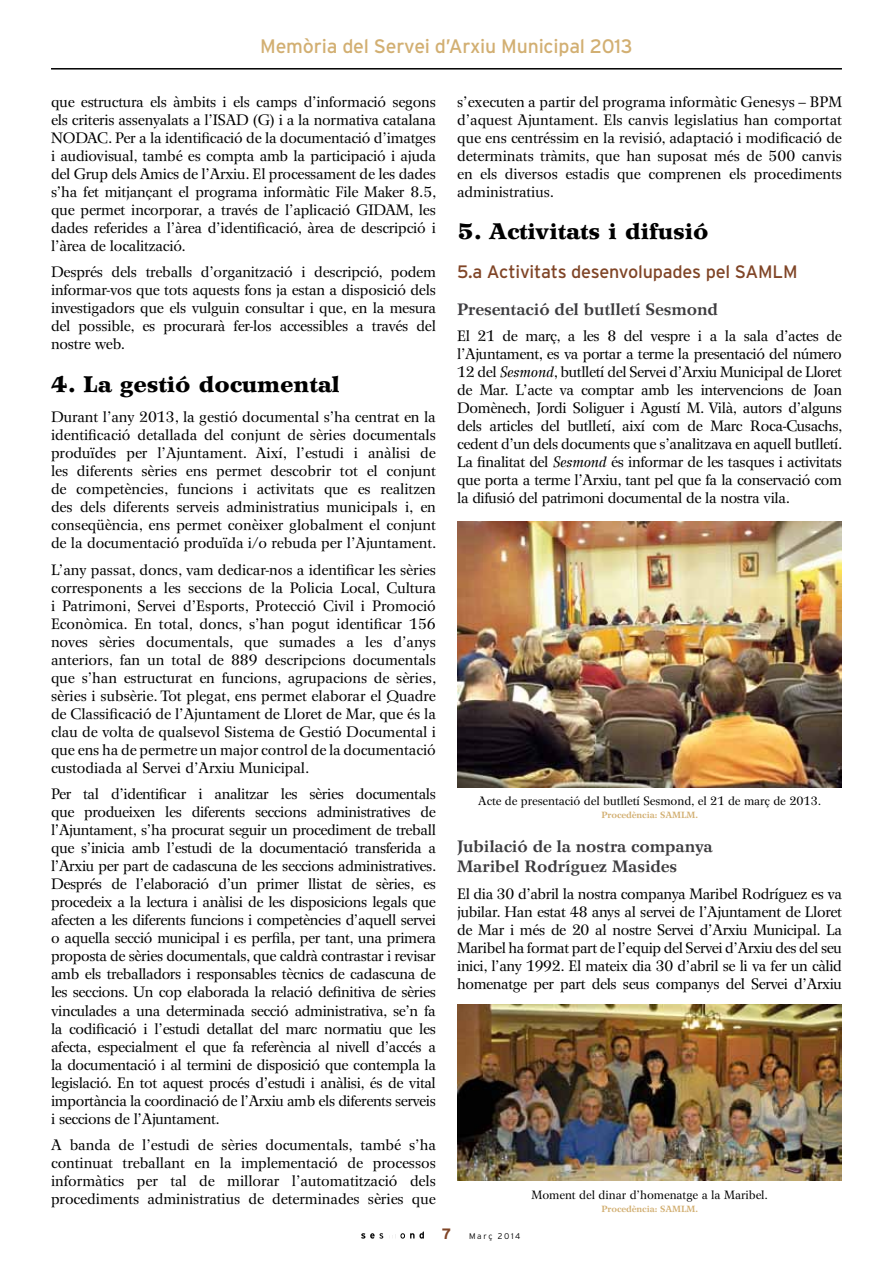
<style>
.page{position:relative;width:893px;height:1263px;background:#fff}
.page>*{position:absolute;margin:0;border:0;box-sizing:border-box;transform-origin:0 0}
.t1{font:900 22.5px "Wilke LT Std";color:#000}
.t2{font:19.5px "Interstate";letter-spacing:-.01em;color:#d2af72}
.t3{font:18px "Interstate";letter-spacing:-.01em;color:#804527}
.t4{font:700 16.5px/19.8px "Wilke LT Std";color:#3e3d40}
.t5{font:15px/18px "Wilke LT Std";letter-spacing:-.01em;color:#000;text-align:justify}
.t6{font:12px "Wilke LT Std";color:#000}
.t7{font:700 9px "Wilke LT Std";color:#d2af72}
.t8{font:300 8.25px "Interstate";letter-spacing:.2em;color:#000}
.s1{font-style:italic}
.s2{font-weight:700;font-size:15px;color:#804527}
</style>
<div class="page">
<svg style="left:361px;top:1231px;width:63px;height:7px"></svg>
<hr style="left:51px;top:68px;width:791px;height:2px;background:#000">
<img style="left:457px;top:521px;width:385px;height:267px">
<img style="left:457px;top:1005px;width:385px;height:176px">
<h2 class="t2" style="left:260px;top:35px;width:374px">Memòria del Servei d’Arxiu Municipal 2013</h2>
<p class="t5" style="left:457px;top:92px;width:386px">s’executen a partir del programa informàtic Genesys – BPM d’aquest Ajuntament. Els canvis legislatius han comportat que ens centréssim en la revisió, adaptació i modificació de determinats tràmits, que han suposat més de 500 canvis en els diversos estadis que comprenen els procediments administratius.</p>
<h1 class="t1" style="left:457px;top:218px;width:253px">5. Activitats i difusió</h1>
<p class="t3" style="left:457px;top:261px;width:342px">5.a Activitats desenvolupades pel SAMLM</p>
<p class="t4" style="left:457px;top:299px;width:262px">Presentació del butlletí Sesmond</p>
<p class="t5" style="left:457px;top:327px;width:387px">El 21 de març, a les 8 del vespre i a la sala d’actes de l’Ajuntament, es va portar a terme la presentació del número 12 del <span class="s1">Sesmond</span>, butlletí del Servei d’Arxiu Municipal de Lloret de Mar. L’acte va comptar amb les intervencions de Joan Domènech, Jordi Soliguer i Agustí M. Vilà, autors d’alguns dels articles del butlletí, així com de Marc Roca-Cusachs, cedent d’un dels documents que s’analitzava en aquell butlletí.<br>La finalitat del <span class="s1">Sesmond</span> és informar de les tasques i activitats que porta a terme l’Arxiu, tant pel que fa la conservació com la difusió del patrimoni documental de la nostra vila.</p>
<p class="t5" style="left:51px;top:92px;width:387px">que estructura els àmbits i els camps d’informació segons els criteris assenyalats a l’ISAD (G) i a la normativa catalana NODAC. Per a la identificació de la documentació d’imatges i audiovisual, també es compta amb la participació i ajuda del Grup dels Amics de l’Arxiu. El processament de les dades s’ha fet mitjançant el programa informàtic File Maker 8.5, que permet incorporar, a través de l’aplicació GIDAM, les dades referides a l’àrea d’identificació, àrea de descripció i l’àrea de localització.</p>
<p class="t5" style="left:51px;top:263px;width:386px">Després dels treballs d’organització i descripció, podem informar-vos que tots aquests fons ja estan a disposició dels investigadors que els vulguin consultar i que, en la mesura del possible, es procurarà fer-los accessibles a través del nostre web.</p>
<h1 class="t1" style="left:51px;top:370px;width:290px">4. La gestió documental</h1>
<p class="t5" style="left:51px;top:408px;width:387px">Durant l’any 2013, la gestió documental s’ha centrat en la identificació detallada del conjunt de sèries documentals produïdes per l’Ajuntament. Així, l’estudi i anàlisi de les diferents sèries ens permet descobrir tot el conjunt de competències, funcions i activitats que es realitzen des dels diferents serveis administratius municipals i, en conseqüència, ens permet conèixer globalment el conjunt de la documentació produïda i/o rebuda per l’Ajuntament.</p>
<p class="t5" style="left:51px;top:561px;width:387px">L’any passat, doncs, vam dedicar-nos a identificar les sèries corresponents a les seccions de la Policia Local, Cultura i Patrimoni, Servei d’Esports, Protecció Civil i Promoció Econòmica. En total, doncs, s’han pogut identificar 156 noves sèries documentals, que sumades a les d’anys anteriors, fan un total de 889 descripcions documentals que s’han estructurat en funcions, agrupacions de sèries, sèries i subsèrie. Tot plegat, ens permet elaborar el Quadre de Classificació de l’Ajuntament de Lloret de Mar, que és la clau de volta de qualsevol Sistema de Gestió Documental i que ens ha de permetre un major control de la documentació custodiada al Servei d’Arxiu Municipal.</p>
<p class="t5" style="left:51px;top:785px;width:387px">Per tal d’identificar i analitzar les sèries documentals que produeixen les diferents seccions administratives de l’Ajuntament, s’ha procurat seguir un procediment de treball que s’inicia amb l’estudi de la documentació transferida a l’Arxiu per part de cadascuna de les seccions administratives.<br>Després de l’elaboració d’un primer llistat de sèries, es procedeix a la lectura i anàlisi de les disposicions legals que afecten a les diferents funcions i competències d’aquell servei o aquella secció municipal i es perfila, per tant, una primera proposta de sèries documentals, que caldrà contrastar i revisar amb els treballadors i responsables tècnics de cadascuna de les seccions. Un cop elaborada la relació definitiva de sèries vinculades a una determinada secció administrativa, se’n fa la codificació i l’estudi detallat del marc normatiu que les afecta, especialment el que fa referència al nivell d’accés a la documentació i al termini de disposició que contempla la legislació. En tot aquest procés d’estudi i anàlisi, és de vital importància la coordinació de l’Arxiu amb els diferents serveis i seccions de l’Ajuntament.</p>
<p class="t5" style="left:51px;top:1136px;width:386px">A banda de l’estudi de sèries documentals, també s’ha continuat treballant en la implementació de processos informàtics per tal de millorar l’automatització dels procediments administratius de determinades sèries que</p>
<p class="t6" style="left:478px;top:794px;width:345px">Acte de presentació del butlletí Sesmond, el 21 de març de 2013.</p>
<p class="t7" style="left:601px;top:810px;width:98px">Procedència: SAMLM.</p>
<p class="t4" style="left:457px;top:837px;width:257px">Jubilació de la nostra companya<br>Maribel Rodríguez Masides</p>
<p class="t5" style="left:457px;top:885px;width:386px">El dia 30 d’abril la nostra companya Maribel Rodríguez es va jubilar. Han estat 48 anys al servei de l’Ajuntament de Lloret de Mar i més de 20 al nostre Servei d’Arxiu Municipal. La Maribel ha format part de l’equip del Servei d’Arxiu des del seu inici, l’any 1992. El mateix dia 30 d’abril se li va fer un càlid homenatge per part dels seus companys del Servei d’Arxiu</p>
<p class="t6" style="left:531px;top:1188px;width:238px">Moment del dinar d’homenatge a la Maribel.</p>
<p class="t7" style="left:601px;top:1203px;width:98px">Procedència: SAMLM.</p>
<p class="t8" style="left:442px;top:1231px;width:80px"><span class="s2">7</span> Març 2014</p>
</div>
